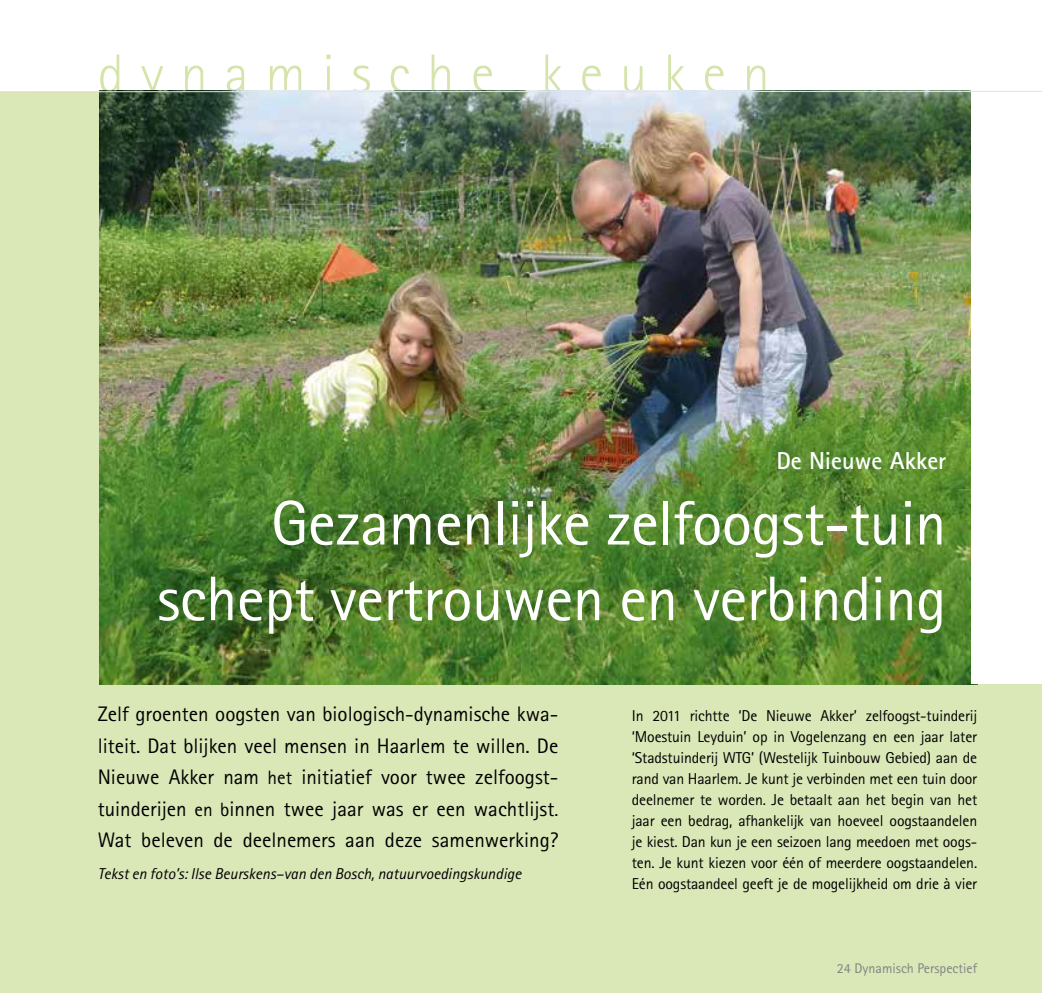
<style>
.page{position:relative;width:1042px;height:993px;background:#fff}
.page>*{position:absolute;margin:0;border:0;box-sizing:border-box;transform-origin:0 0}
.t1{font:63px/75.6px "Rotis Sans Serif";letter-spacing:-.01em;color:#fff;text-align:right}
.t2{font:300 54.25px "Rotis Sans Serif";letter-spacing:.31em;color:#d4e4ab}
.t3{font:700 24.5px "Rotis Sans Serif";color:#fff}
.t4{font:21px/31.5px "Rotis Sans Serif";color:#000;text-align:justify}
.t5{font:15.75px/21px "Rotis Sans Serif";letter-spacing:-.01em;color:#000;text-align:justify}
.t6{font:italic 15.75px "Rotis Sans Serif";color:#000}
.t7{font:14px "Rotis Sans Serif";color:#818383}
.s1{font-size:19.25px}
</style>
<div class="page">
<div style="left:0;top:92px;width:1042px;height:900px;background:#dae7b7"></div>
<img style="left:99px;top:92px;width:878px;height:592px">
<div style="left:971px;top:90px;width:71px;height:593px;background:#fff"></div>
<svg style="left:0;top:91px;width:1042px;height:1px"></svg>
<h2 class="t2" style="left:98px;top:43px;width:673px">dynamische keuken</h2>
<h3 class="t3" style="left:776px;top:445px;width:172px">De Nieuwe Akker</h3>
<h1 class="t1" style="left:157px;top:485px;width:791px">Gezamenlijke zelfoogst-tuin schept vertrouwen en verbinding</h1>
<p class="t4" style="left:98px;top:697px;width:462px">Zelf groenten oogsten van biologisch-dynamische kwa&shy;liteit. Dat blijken veel mensen in Haarlem te willen. De Nieuwe Akker nam <span class="s1">het</span> initiatief voor twee zelfoogst&shy;tuinderijen <span class="s1">en b</span>innen twee jaar was er een wachtlijst<span class="s1">.<br></span>Wat beleven de deelnemers aan deze samenwerking?</p>
<p class="t6" style="left:98px;top:863px;width:425px">Tekst en foto’s: Ilse Beurskens–van den Bosch, natuurvoedingskundige</p>
<p class="t5" style="left:632px;top:705px;width:347px">In 2011 richtte ‘De Nieuwe Akker’ zelfoogst-tuinderij ‘Moestuin Leyduin’ op in Vogelenzang en een jaar later ‘Stadstuinderij WTG’ (Westelijk Tuinbouw Gebied) aan de rand van Haarlem. Je kunt je verbinden met een tuin door deelnemer te worden. Je betaalt aan het begin van het jaar een bedrag, afhankelijk van hoeveel oogstaandelen je kiest. Dan kun je een seizoen lang meedoen met oogs&shy;ten. Je kunt kiezen voor één of meerdere oogstaandelen.<br>Eén oogstaandeel geeft je de mogelijkheid om drie à vier</p>
<p class="t7" style="left:837px;top:959px;width:142px">24 Dynamisch Perspectief</p>
</div>
